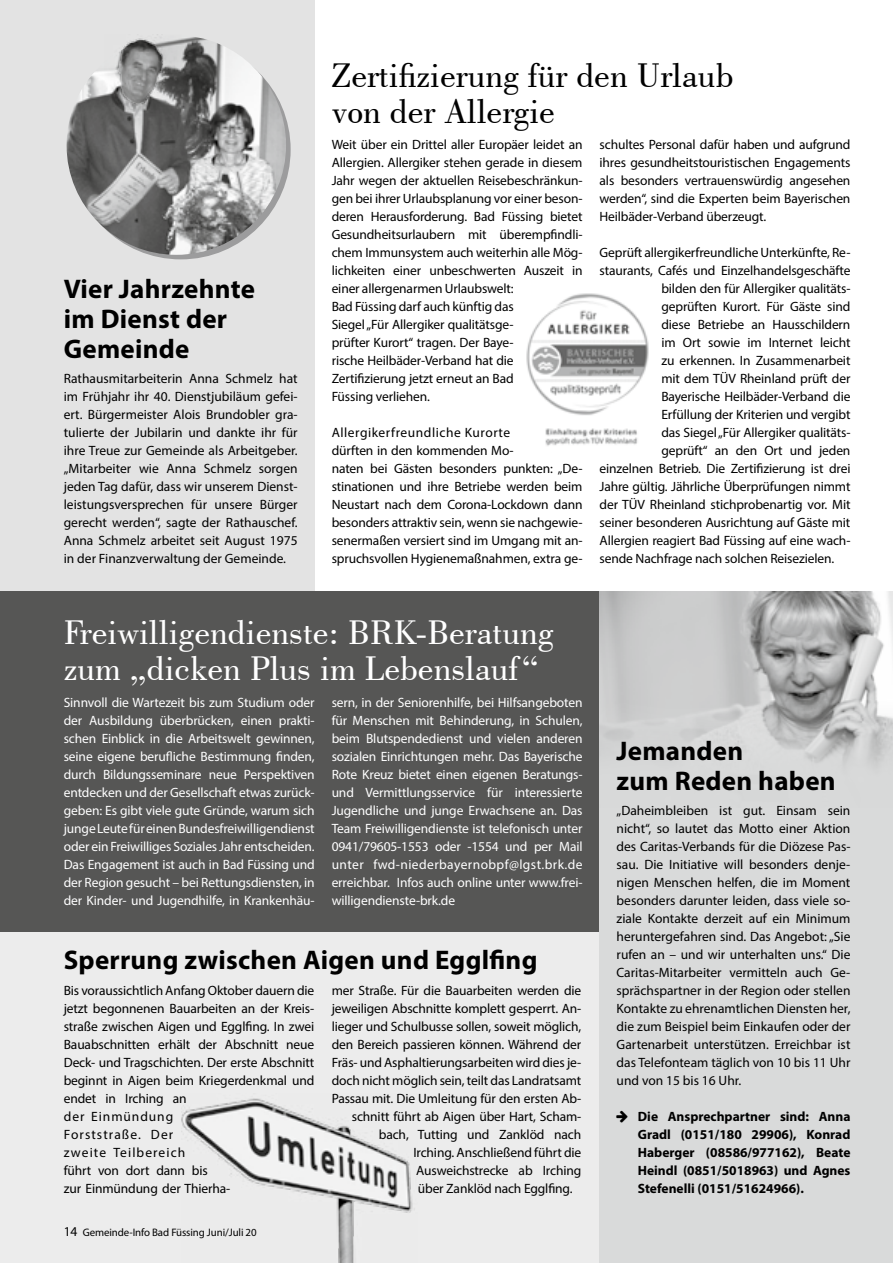
<style>
.page{position:relative;width:893px;height:1263px;background:#fff}
.page>*{position:absolute;margin:0;border:0;box-sizing:border-box;transform-origin:0 0}
.t1{font:36px/36px "Bodoni BT";color:#fff}
.t2{font:36px/36px "Bodoni BT";color:#000}
.t3{font:700 27px/30px "Myriad Pro";letter-spacing:.01em;color:#000}
.t4{font:13.5px/18px "Myriad Pro";letter-spacing:-.01em;color:#000}
.t5{font:13.5px/18px "Myriad Pro";letter-spacing:-.01em;color:#fff;text-align:justify}
.t6{font:700 13.5px/18px "Myriad Pro";color:#000;text-align:justify}
.t7{font:10.8px "Myriad Pro";letter-spacing:-.01em;color:#000}
.s1{font-size:13.5px}
</style>
<div class="page">
<div style="left:0;top:931px;width:600px;height:332px;background:#ececec"></div>
<div style="left:0;top:0;width:315px;height:591px;background:#e3e3e3"></div>
<div style="left:0;top:591px;width:600px;height:340px;background:#565655"></div>
<div style="left:600px;top:591px;width:293px;height:672px;background:#d9dada"></div>
<div style="left:71px;top:40px;width:220px;height:219px;background:#9c9c9d;border-radius:50%"></div>
<img style="left:67px;top:35px;width:219px;height:220px;border-radius:110px">
<img style="left:104px;top:34px;width:78px;height:72px">
<img style="left:526px;top:293px;width:123px;height:153px">
<img style="left:182px;top:1098px;width:231px;height:165px">
<img style="left:600px;top:591px;width:293px;height:175px">
<h2 class="t3" style="left:64px;top:273px;width:193px">Vier Jahrzehnte im Dienst der<br>Gemeinde</h2>
<p class="t4" style="left:64px;top:369px;width:235px;text-align:justify">Rathausmitarbeiterin Anna Schmelz hat im Frühjahr ihr 40. Dienstjubiläum gefei&shy;ert. Bürgermeister Alois Brundobler gra&shy;tulierte der Jubilarin und dankte ihr für ihre Treue zur Gemeinde als Arbeitgeber. „Mitarbeiter wie Anna Schmelz sorgen jeden Tag dafür, dass wir unserem Dienst&shy;leistungsversprechen für unsere Bürger gerecht werden“, sagte der Rathauschef.<br>Anna Schmelz arbeitet seit August 1975 in der Finanzverwaltung der Gemeinde.</p>
<h1 class="t2" style="left:332px;top:56px;width:403px">Zertifizierung für den Urlaub von der Allergie</h1>
<p class="t4" style="left:332px;top:135px;width:252px">Weit über ein Drittel aller Europäer leidet an Allergien. Allergiker stehen gerade in diesem Jahr wegen der aktuellen Reisebeschränkun&shy;gen bei ihrer Urlaubsplanung vor einer beson&shy;deren Herausforderung. Bad Füssing bietet Gesundheitsurlaubern mit überempfindli&shy;chem Immunsystem auch weiterhin alle Mög&shy;lichkeiten einer unbeschwerten Auszeit in einer allergenarmen Urlaubswelt:<br>Bad Füssing darf auch künftig das<br>Siegel „Für Allergiker qualitätsge-<br>prüfter Kurort“ tragen. Der Baye-<br>rische Heilbäder-Verband hat die Zertifizierung jetzt erneut an Bad<br>Füssing verliehen.</p>
<p class="t4" style="left:332px;top:423px;width:252px">Allergikerfreundliche Kurorte<br>dürften in den kommenden Mo-<br>naten bei Gästen besonders punkten: „De&shy;stinationen und ihre Betriebe werden beim Neustart nach dem Corona-Lockdown dann besonders attraktiv sein, wenn sie nachgewie&shy;senermaßen versiert sind im Umgang mit an&shy;spruchsvollen Hygienemaßnahmen, extra ge-</p>
<p class="t4" style="left:600px;top:135px;width:252px;text-align:justify">schultes Personal dafür haben und aufgrund ihres gesundheitstouristischen Engagements als besonders vertrauenswürdig angesehen werden“, sind die Experten beim Bayerischen Heilbäder-Verband überzeugt.</p>
<p class="t4" style="left:600px;top:243px;width:252px">Geprüft allergikerfreundliche Unterkünfte, Re-</p>
<p class="t4" style="left:600px;top:261px;width:252px">staurants, Cafés und Einzelhandelsgeschäfte</p>
<p class="t4" style="left:661px;top:279px;width:191px">bilden den für Allergiker qualitäts-</p>
<p class="t4" style="left:661px;top:297px;width:191px">geprüften Kurort. Für Gäste sind</p>
<p class="t4" style="left:661px;top:315px;width:191px">diese Betriebe an Hausschildern</p>
<p class="t4" style="left:661px;top:333px;width:191px">im Ort sowie im Internet leicht</p>
<p class="t4" style="left:661px;top:351px;width:191px">zu erkennen. In Zusammenarbeit</p>
<p class="t4" style="left:661px;top:369px;width:191px">mit dem TÜV Rheinland prüft der</p>
<p class="t4" style="left:661px;top:387px;width:191px">Bayerische Heilbäder-Verband die</p>
<p class="t4" style="left:661px;top:405px;width:191px">Erfüllung der Kriterien und vergibt</p>
<p class="t4" style="left:661px;top:423px;width:191px">das Siegel „Für Allergiker qualitäts-</p>
<p class="t4" style="left:661px;top:441px;width:191px">geprüft“ an den Ort und jeden</p>
<p class="t4" style="left:600px;top:459px;width:252px">einzelnen Betrieb. Die Zertifizierung ist drei</p>
<p class="t4" style="left:600px;top:477px;width:252px">Jahre gültig. Jährliche Überprüfungen nimmt</p>
<p class="t4" style="left:600px;top:495px;width:252px">der TÜV Rheinland stichprobenartig vor. Mit</p>
<p class="t4" style="left:600px;top:513px;width:252px">seiner besonderen Ausrichtung auf Gäste mit</p>
<p class="t4" style="left:600px;top:531px;width:252px">Allergien reagiert Bad Füssing auf eine wach-</p>
<p class="t4" style="left:600px;top:549px;width:236px">sende Nachfrage nach solchen Reisezielen.</p>
<h1 class="t1" style="left:64px;top:613px;width:491px">Freiwilligendienste: BRK-Beratung zum „dicken Plus im Lebenslauf“</h1>
<p class="t5" style="left:64px;top:693px;width:252px">Sinnvoll die Wartezeit bis zum Studium oder der Ausbildung überbrücken, einen prakti&shy;schen Einblick in die Arbeitswelt gewinnen, seine eigene berufliche Bestimmung finden, durch Bildungsseminare neue Perspektiven entdecken und der Gesellschaft etwas zurück&shy;geben: Es gibt viele gute Gründe, warum sich junge Leute für einen Bundesfreiwilligendienst oder ein Freiwilliges Soziales Jahr entscheiden.<br>Das Engagement ist auch in Bad Füssing und der Region gesucht – bei Rettungsdiensten, in der Kinder- und Jugendhilfe, in Krankenhäu-</p>
<p class="t5" style="left:332px;top:693px;width:252px">sern, in der Seniorenhilfe, bei Hilfsangeboten für Menschen mit Behinderung, in Schulen, beim Blutspendedienst und vielen anderen sozialen Einrichtungen mehr. Das Bayerische Rote Kreuz bietet einen eigenen Beratungs&shy;und Vermittlungsservice für interessierte Jugendliche und junge Erwachsene an. Das Team Freiwilligendienste ist telefonisch unter 0941/79605-1553 oder -1554 und per Mail unter fwd-niederbayernobpf@lgst.brk.de erreichbar. Infos auch online unter www.frei&shy;willigendienste-brk.de</p>
<h2 class="t3" style="left:64px;top:943px;width:475px">Sperrung zwischen Aigen und Egglfing</h2>
<p class="t4" style="left:64px;top:981px;width:252px">Bis voraussichtlich Anfang Oktober dauern die jetzt begonnenen Bauarbeiten an der Kreis&shy;straße zwischen Aigen und Egglfing. In zwei<br>Bauabschnitten erhält der Abschnitt neue<br>Deck- und Tragschichten. Der erste Abschnitt beginnt in Aigen beim Kriegerdenkmal und endet in Irching an<br>der Einmündung<br>Forststraße. Der<br>zweite Teilbereich<br>führt von dort dann bis<br>zur Einmündung der Thierha-</p>
<p class="t4" style="left:332px;top:981px;width:251px">mer Straße. Für die Bauarbeiten werden die</p>
<p class="t4" style="left:332px;top:999px;width:251px">jeweiligen Abschnitte komplett gesperrt. An-</p>
<p class="t4" style="left:332px;top:1017px;width:251px">lieger und Schulbusse sollen, soweit möglich,</p>
<p class="t4" style="left:332px;top:1035px;width:251px">den Bereich passieren können. Während der</p>
<p class="t4" style="left:332px;top:1053px;width:251px">Fräs- und Asphaltierungsarbeiten wird dies je-</p>
<p class="t4" style="left:332px;top:1071px;width:251px">doch nicht möglich sein, teilt das Landratsamt</p>
<p class="t4" style="left:332px;top:1089px;width:251px">Passau mit. Die Umleitung für den ersten Ab-</p>
<p class="t4" style="left:352px;top:1107px;width:231px">schnitt führt ab Aigen über Hart, Scham-</p>
<p class="t4" style="left:379px;top:1125px;width:204px">bach, Tutting und Zanklöd nach</p>
<p class="t4" style="left:413px;top:1143px;width:170px">Irching. Anschließend führt die</p>
<p class="t4" style="left:416px;top:1161px;width:166px">Ausweichstrecke ab Irching</p>
<p class="t4" style="left:418px;top:1179px;width:156px">über Zanklöd nach Egglfing.</p>
<p class="t7" style="left:64px;top:1226px;width:194px"><span class="s1">14</span> Gemeinde-Info Bad Füssing Juni/Juli 20</p>
<h2 class="t3" style="left:617px;top:735px;width:221px">Jemanden<br>zum Reden haben</h2>
<p class="t4" style="left:617px;top:801px;width:235px;text-align:justify">„Daheimbleiben ist gut. Einsam sein nicht“, so lautet das Motto einer Aktion des Caritas-Verbands für die Diözese Pas&shy;sau. Die Initiative will besonders denje&shy;nigen Menschen helfen, die im Moment besonders darunter leiden, dass viele so&shy;ziale Kontakte derzeit auf ein Minimum heruntergefahren sind. Das Angebot: „Sie rufen an – und wir unterhalten uns.“ Die Caritas-Mitarbeiter vermitteln auch Ge&shy;sprächspartner in der Region oder stellen Kontakte zu ehrenamtlichen Diensten her, die zum Beispiel beim Einkaufen oder der Gartenarbeit unterstützen. Erreichbar ist das Telefonteam täglich von 10 bis 11 Uhr und von 15 bis 16 Uhr.</p>
<p class="t6" style="left:638px;top:1107px;width:214px">Die Ansprechpartner sind: Anna Gradl (0151/180 29906), Konrad Haberger (08586/977162), Beate Heindl (0851/5018963) und Agnes Stefenelli (0151/51624966).</p>
</div>
